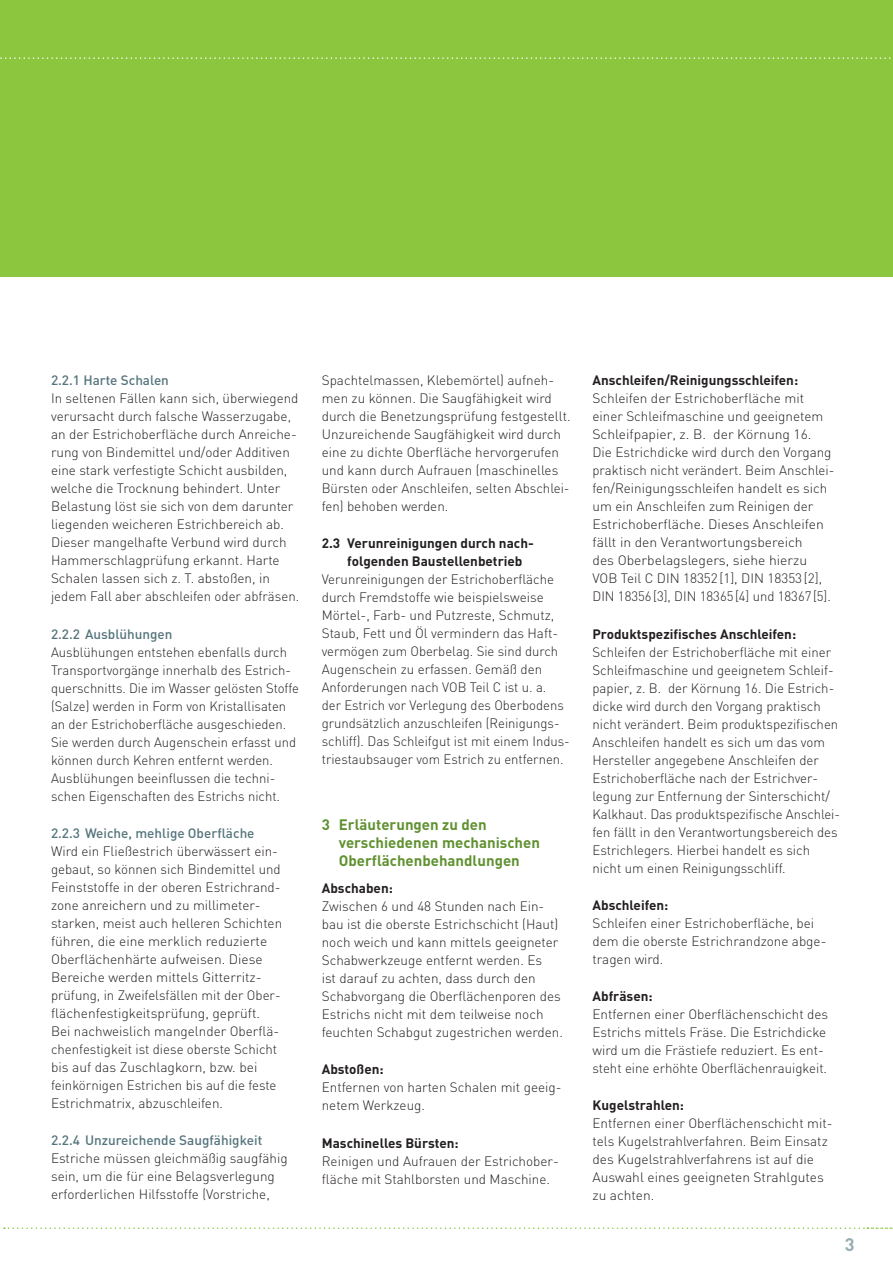
<style>
.page{position:relative;width:893px;height:1263px;background:#fff}
.page>*{position:absolute;margin:0;border:0;box-sizing:border-box;transform-origin:0 0}
.t1{font:700 18px "DIN";color:#96aeb4}
.t2{font:700 15px/18px "DIN";color:#609131}
.t3{font:300 13.5px/18px "DIN";color:#231f20}
.t4{font:700 13.5px/18px "DIN";color:#231f20}
.t5{font:500 13.5px "DIN";color:#54747c}
</style>
<div class="page">
<svg style="left:4px;top:1227px;width:889px;height:2px"></svg>
<div style="left:0;top:0;width:893px;height:276px;background:#8bc63e"></div>
<svg style="left:0;top:57px;width:891px;height:2px"></svg>
<p class="t5" style="left:51px;top:372px;width:119px">2.2.1 Harte Schalen</p>
<p class="t3" style="left:51px;top:389px;width:250px">In seltenen Fällen kann sich, überwiegend verursacht durch falsche Wasserzugabe, an der Estrichoberfläche durch Anreiche&shy;rung von Bindemittel und/oder Additiven eine stark verfestigte Schicht ausbilden, welche die Trocknung behindert. Unter Belastung löst sie sich von dem darunter liegenden weicheren Estrichbereich ab.<br>Dieser mangelhafte Verbund wird durch Hammerschlagprüfung erkannt. Harte Schalen lassen sich z. T. abstoßen, in jedem Fall aber abschleifen oder abfräsen.</p>
<p class="t5" style="left:51px;top:625px;width:123px">2.2.2 Ausblühungen</p>
<p class="t3" style="left:51px;top:643px;width:249px">Ausblühungen entstehen ebenfalls durch Transportvorgänge innerhalb des Estrich&shy;querschnitts. Die im Wasser gelösten Stoffe (Salze) werden in Form von Kristallisaten an der Estrichoberfläche ausgeschieden.<br>Sie werden durch Augenschein erfasst und können durch Kehren entfernt werden.<br>Ausblühungen beeinflussen die techni&shy;schen Eigenschaften des Estrichs nicht.</p>
<p class="t5" style="left:51px;top:824px;width:205px">2.2.3 Weiche, mehlige Oberfläche</p>
<p class="t3" style="left:51px;top:842px;width:233px">Wird ein Fließestrich überwässert ein&shy;gebaut, so können sich Bindemittel und Feinststoffe in der oberen Estrichrand&shy;zone anreichern und zu millimeter&shy;starken, meist auch helleren Schichten führen, die eine merklich reduzierte Oberflächenhärte aufweisen. Diese Bereiche werden mittels Gitterritz&shy;prüfung, in Zweifelsfällen mit der Ober&shy;flächenfestigkeitsprüfung, geprüft.<br>Bei nachweislich mangelnder Oberflä&shy;chenfestigkeit ist diese oberste Schicht bis auf das Zuschlagkorn, bzw. bei feinkörnigen Estrichen bis auf die feste Estrichmatrix, abzuschleifen.</p>
<p class="t5" style="left:51px;top:1131px;width:213px">2.2.4 Unzureichende Saugfähigkeit</p>
<p class="t3" style="left:51px;top:1149px;width:238px">Estriche müssen gleichmäßig saugfähig sein, um die für eine Belagsverlegung erforderlichen Hilfsstoffe (Vorstriche,</p>
<p class="t3" style="left:322px;top:371px;width:250px">Spachtelmassen, Klebemörtel) aufneh&shy;men zu können. Die Saugfähigkeit wird durch die Benetzungsprüfung festgestellt.<br>Unzureichende Saugfähigkeit wird durch eine zu dichte Oberfläche hervorgerufen und kann durch Aufrauen (maschinelles Bürsten oder Anschleifen, selten Abschlei&shy;fen) behoben werden.</p>
<p class="t4" style="left:347px;top:534px;width:186px;text-indent:-26px">2.3 Verunreinigungen durch nach&shy;folgenden Baustellenbetrieb</p>
<p class="t3" style="left:322px;top:570px;width:249px">Verunreinigungen der Estrichoberfläche durch Fremdstoffe wie beispielsweise Mörtel-, Farb- und Putzreste, Schmutz, Staub, Fett und Öl vermindern das Haft&shy;vermögen zum Oberbelag. Sie sind durch Augenschein zu erfassen. Gemäß den Anforderungen nach VOB Teil C ist u. a.<br>der Estrich vor Verlegung des Oberbodens grundsätzlich anzuschleifen (Reinigungs&shy;schliff). Das Schleifgut ist mit einem Indus&shy;triestaubsauger vom Estrich zu entfernen.</p>
<p class="t2" style="left:339px;top:815px;width:203px;text-indent:-17px">3 Erläuterungen zu den verschiedenen mechanischen<br>Oberflächenbehandlungen</p>
<p class="t4" style="left:322px;top:879px;width:73px">Abschaben:</p>
<p class="t3" style="left:322px;top:897px;width:243px">Zwischen 6 und 48 Stunden nach Ein&shy;bau ist die oberste Estrichschicht (Haut) noch weich und kann mittels geeigneter Schabwerkzeuge entfernt werden. Es<br>ist darauf zu achten, dass durch den Schabvorgang die Oberflächenporen des Estrichs nicht mit dem teilweise noch feuchten Schabgut zugestrichen werden.</p>
<p class="t4" style="left:322px;top:1060px;width:63px">Abstoßen:</p>
<p class="t3" style="left:322px;top:1078px;width:241px">Entfernen von harten Schalen mit geeig&shy;netem Werkzeug.</p>
<p class="t4" style="left:322px;top:1133px;width:138px">Maschinelles Bürsten:</p>
<p class="t3" style="left:322px;top:1151px;width:239px">Reinigen und Aufrauen der Estrichober&shy;fläche mit Stahlborsten und Maschine.</p>
<p class="t4" style="left:592px;top:371px;width:207px">Anschleifen/Reinigungsschleifen:</p>
<p class="t3" style="left:592px;top:389px;width:243px">Schleifen der Estrichoberfläche mit einer Schleifmaschine und geeignetem Schleifpapier, z. B. der Körnung 16.<br>Die Estrichdicke wird durch den Vorgang praktisch nicht verändert. Beim Anschlei&shy;fen/Reinigungsschleifen handelt es sich um ein Anschleifen zum Reinigen der Estrichoberfläche. Dieses Anschleifen fällt in den Verantwortungsbereich<br>des Oberbelagslegers, siehe hierzu VOB Teil C DIN 18352[1], DIN 18353[2], DIN 18356[3], DIN 18365[4] und 18367[5].</p>
<p class="t4" style="left:592px;top:624px;width:205px">Produktspezifisches Anschleifen:</p>
<p class="t3" style="left:592px;top:643px;width:249px">Schleifen der Estrichoberfläche mit einer Schleifmaschine und geeignetem Schleif&shy;papier, z. B. der Körnung 16. Die Estrich&shy;dicke wird durch den Vorgang praktisch nicht verändert. Beim produktspezifischen Anschleifen handelt es sich um das vom Hersteller angegebene Anschleifen der Estrichoberfläche nach der Estrichver&shy;legung zur Entfernung der Sinterschicht/ Kalkhaut. Das produktspezifische Anschlei&shy;fen fällt in den Verantwortungsbereich des Estrichlegers. Hierbei handelt es sich nicht um einen Reinigungsschliff.</p>
<p class="t4" style="left:592px;top:895px;width:77px">Abschleifen:</p>
<p class="t3" style="left:592px;top:914px;width:235px">Schleifen einer Estrichoberfläche, bei dem die oberste Estrichrandzone abge&shy;tragen wird.</p>
<p class="t4" style="left:592px;top:987px;width:62px">Abfräsen:</p>
<p class="t3" style="left:592px;top:1005px;width:237px">Entfernen einer Oberflächenschicht des Estrichs mittels Fräse. Die Estrichdicke wird um die Frästiefe reduziert. Es ent&shy;steht eine erhöhte Oberflächenrauigkeit.</p>
<p class="t4" style="left:592px;top:1096px;width:93px">Kugelstrahlen:</p>
<p class="t3" style="left:592px;top:1114px;width:242px">Entfernen einer Oberflächenschicht mit&shy;tels Kugelstrahlverfahren. Beim Einsatz des Kugelstrahlverfahrens ist auf die Auswahl eines geeigneten Strahlgutes zu achten.</p>
<h1 class="t1" style="left:845px;top:1233px;width:11px">3</h1>
</div>
